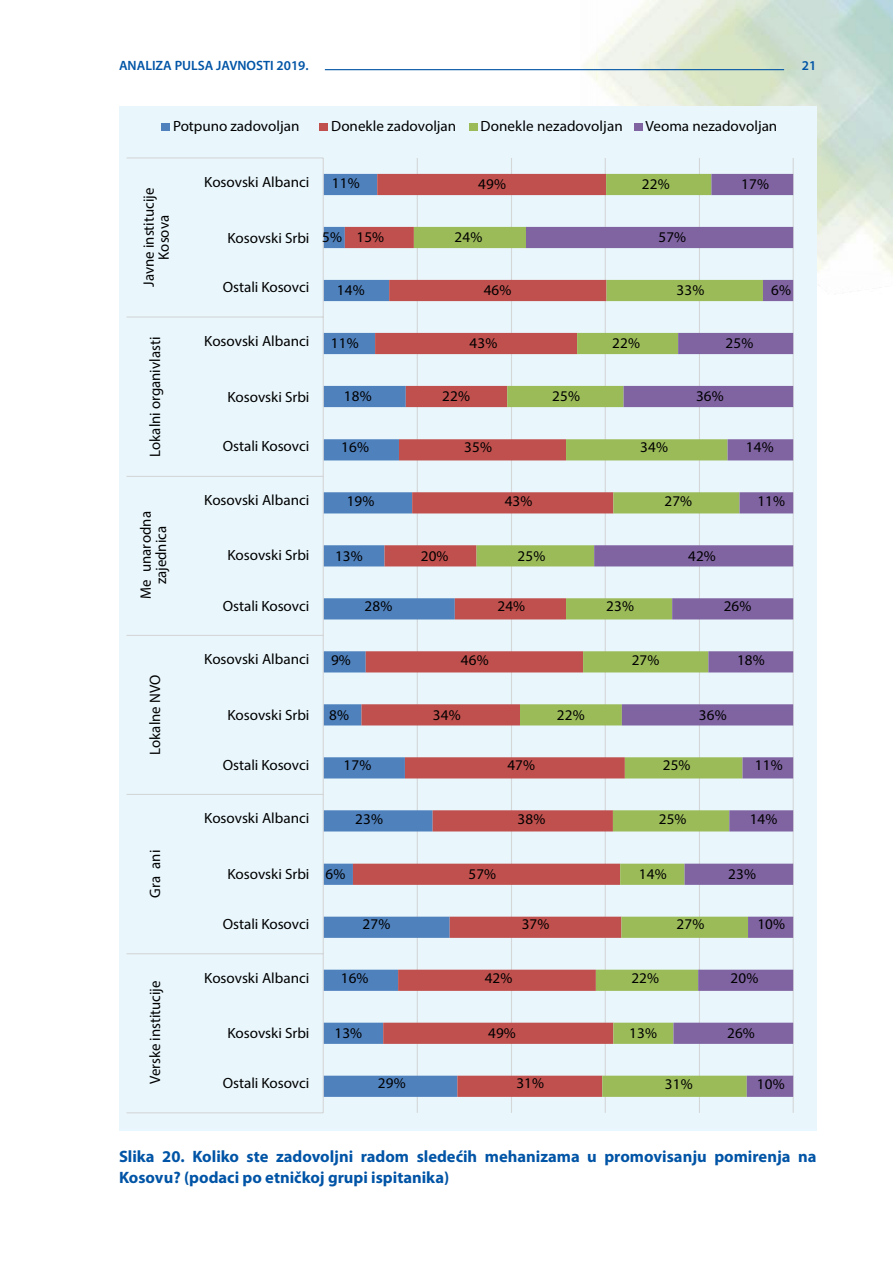
<style>
.page{position:relative;width:893px;height:1263px;background:#fff}
.page>*{position:absolute;margin:0;border:0;box-sizing:border-box;transform-origin:0 0}
.t1{font:700 16.5px/21.8px "Myriad Pro";color:#0054a6}
.t2{font:15.15px/15.1px "Myriad Pro";color:#000;text-align:center}
.t3{font:14.85px "Myriad Pro";color:#000}
.t4{font:600 13.5px "Myriad Pro";color:#0054a6}
</style>
<div class="page">
<hr style="left:325px;top:69px;width:459px;height:1px;background:#0054a6">
<div style="left:119px;top:107px;width:697px;height:1022px;background:#e9f7fd"></div>
<hr style="left:417px;top:158px;width:1px;height:955px;background:#d4d6d7">
<hr style="left:511px;top:158px;width:1px;height:955px;background:#d4d6d7">
<hr style="left:605px;top:158px;width:1px;height:955px;background:#d4d6d7">
<hr style="left:699px;top:158px;width:1px;height:955px;background:#d4d6d7">
<hr style="left:793px;top:158px;width:1px;height:955px;background:#d4d6d7">
<svg style="left:324px;top:174px;width:21px;height:923px"></svg>
<svg style="left:345px;top:174px;width:69px;height:923px"></svg>
<svg style="left:414px;top:174px;width:112px;height:923px"></svg>
<svg style="left:526px;top:174px;width:267px;height:923px"></svg>
<hr style="left:323px;top:158px;width:1px;height:955px;background:#d4d6d7">
<hr style="left:177px;top:157px;width:146px;height:1px;background:#d4d6d7">
<hr style="left:177px;top:316px;width:146px;height:2px;background:#d4d6d7">
<hr style="left:177px;top:476px;width:146px;height:1px;background:#d4d6d7">
<hr style="left:177px;top:635px;width:146px;height:1px;background:#d4d6d7">
<hr style="left:177px;top:794px;width:146px;height:1px;background:#d4d6d7">
<hr style="left:177px;top:953px;width:146px;height:1px;background:#d4d6d7">
<hr style="left:177px;top:1112px;width:146px;height:1px;background:#d4d6d7">
<hr style="left:126px;top:157px;width:51px;height:1px;background:#d4d6d7">
<hr style="left:126px;top:316px;width:51px;height:2px;background:#d4d6d7">
<hr style="left:126px;top:476px;width:51px;height:1px;background:#d4d6d7">
<hr style="left:126px;top:635px;width:51px;height:1px;background:#d4d6d7">
<hr style="left:126px;top:794px;width:51px;height:1px;background:#d4d6d7">
<hr style="left:126px;top:953px;width:51px;height:1px;background:#d4d6d7">
<hr style="left:126px;top:1112px;width:51px;height:1px;background:#d4d6d7">
<div style="left:161px;top:123px;width:9px;height:8px;background:#4f81bd"></div>
<div style="left:320px;top:123px;width:8px;height:8px;background:#c0504d"></div>
<div style="left:469px;top:123px;width:8px;height:8px;background:#9bbb59"></div>
<div style="left:634px;top:123px;width:8px;height:8px;background:#8064a2"></div>
<p class="t4" style="left:119px;top:57px;width:191px">ANALIZA PULSA JAVNOSTI 2019.</p>
<p class="t4" style="left:802px;top:57px;width:16px">21</p>
<p class="t3" style="left:173px;top:117px;width:128px">Potpuno zadovoljan</p>
<p class="t3" style="left:331px;top:117px;width:126px">Donekle zadovoljan</p>
<p class="t3" style="left:481px;top:117px;width:144px">Donekle nezadovoljan</p>
<p class="t3" style="left:646px;top:117px;width:133px">Veoma nezadovoljan</p>
<p class="t2" style="left:141px;top:287px;width:101px;rotate:-90deg">Javne institucije<br>Kosova</p>
<p class="t2" style="left:147px;top:457px;width:122px;rotate:-90deg">Lokalni organivlasti</p>
<p class="t2" style="left:138px;top:599px;width:89px;rotate:-90deg">Me unarodna zajednica</p>
<p class="t2" style="left:147px;top:755px;width:82px;rotate:-90deg">Lokalne NVO</p>
<p class="t2" style="left:147px;top:898px;width:50px;rotate:-90deg">Gra ani</p>
<p class="t2" style="left:147px;top:1084px;width:105px;rotate:-90deg">Verske institucije</p>
<p class="t3" style="left:204px;top:173px;width:107px">Kosovski Albanci</p>
<p class="t3" style="left:332px;top:174px;width:29px">11%</p>
<p class="t3" style="left:478px;top:174px;width:29px">49%</p>
<p class="t3" style="left:642px;top:175px;width:29px">22%</p>
<p class="t3" style="left:741px;top:175px;width:29px">17%</p>
<p class="t3" style="left:227px;top:229px;width:84px">Kosovski Srbi</p>
<p class="t3" style="left:223px;top:278px;width:88px">Ostali Kosovci</p>
<p class="t3" style="left:322px;top:227px;width:21px">5%</p>
<p class="t3" style="left:356px;top:227px;width:29px">15%</p>
<p class="t3" style="left:337px;top:280px;width:29px">14%</p>
<p class="t3" style="left:455px;top:228px;width:29px">24%</p>
<p class="t3" style="left:484px;top:280px;width:29px">46%</p>
<p class="t3" style="left:658px;top:228px;width:29px">57%</p>
<p class="t3" style="left:677px;top:281px;width:29px">33%</p>
<p class="t3" style="left:771px;top:281px;width:21px">6%</p>
<p class="t3" style="left:204px;top:332px;width:107px">Kosovski Albanci</p>
<p class="t3" style="left:331px;top:333px;width:29px">11%</p>
<p class="t3" style="left:469px;top:334px;width:29px">43%</p>
<p class="t3" style="left:612px;top:334px;width:29px">22%</p>
<p class="t3" style="left:725px;top:334px;width:29px">25%</p>
<p class="t3" style="left:227px;top:388px;width:84px">Kosovski Srbi</p>
<p class="t3" style="left:223px;top:437px;width:88px">Ostali Kosovci</p>
<p class="t3" style="left:344px;top:386px;width:29px">18%</p>
<p class="t3" style="left:341px;top:438px;width:29px">16%</p>
<p class="t3" style="left:442px;top:387px;width:29px">22%</p>
<p class="t3" style="left:464px;top:438px;width:29px">35%</p>
<p class="t3" style="left:552px;top:387px;width:29px">25%</p>
<p class="t3" style="left:640px;top:438px;width:29px">34%</p>
<p class="t3" style="left:696px;top:387px;width:29px">36%</p>
<p class="t3" style="left:746px;top:438px;width:29px">14%</p>
<p class="t3" style="left:204px;top:491px;width:107px">Kosovski Albanci</p>
<p class="t3" style="left:347px;top:491px;width:29px">19%</p>
<p class="t3" style="left:505px;top:491px;width:29px">43%</p>
<p class="t3" style="left:664px;top:492px;width:29px">27%</p>
<p class="t3" style="left:757px;top:492px;width:29px">11%</p>
<p class="t3" style="left:227px;top:546px;width:84px">Kosovski Srbi</p>
<p class="t3" style="left:223px;top:596px;width:88px">Ostali Kosovci</p>
<p class="t3" style="left:335px;top:547px;width:29px">13%</p>
<p class="t3" style="left:365px;top:597px;width:29px">28%</p>
<p class="t3" style="left:421px;top:547px;width:29px">20%</p>
<p class="t3" style="left:517px;top:547px;width:29px">25%</p>
<p class="t3" style="left:497px;top:597px;width:29px">24%</p>
<p class="t3" style="left:606px;top:597px;width:29px">23%</p>
<p class="t3" style="left:688px;top:547px;width:29px">42%</p>
<p class="t3" style="left:724px;top:597px;width:29px">26%</p>
<p class="t3" style="left:204px;top:650px;width:107px">Kosovski Albanci</p>
<p class="t3" style="left:331px;top:650px;width:21px">9%</p>
<p class="t3" style="left:461px;top:651px;width:29px">46%</p>
<p class="t3" style="left:632px;top:651px;width:29px">27%</p>
<p class="t3" style="left:737px;top:651px;width:29px">18%</p>
<p class="t3" style="left:227px;top:705px;width:84px">Kosovski Srbi</p>
<p class="t3" style="left:223px;top:755px;width:88px">Ostali Kosovci</p>
<p class="t3" style="left:329px;top:706px;width:21px">8%</p>
<p class="t3" style="left:344px;top:756px;width:29px">17%</p>
<p class="t3" style="left:433px;top:706px;width:29px">34%</p>
<p class="t3" style="left:507px;top:756px;width:29px">47%</p>
<p class="t3" style="left:557px;top:706px;width:29px">22%</p>
<p class="t3" style="left:699px;top:706px;width:29px">36%</p>
<p class="t3" style="left:663px;top:756px;width:29px">25%</p>
<p class="t3" style="left:755px;top:756px;width:29px">11%</p>
<p class="t3" style="left:204px;top:809px;width:107px">Kosovski Albanci</p>
<p class="t3" style="left:355px;top:810px;width:29px">23%</p>
<p class="t3" style="left:517px;top:810px;width:29px">38%</p>
<p class="t3" style="left:659px;top:810px;width:29px">25%</p>
<p class="t3" style="left:750px;top:810px;width:29px">14%</p>
<p class="t3" style="left:227px;top:864px;width:84px">Kosovski Srbi</p>
<p class="t3" style="left:223px;top:915px;width:88px">Ostali Kosovci</p>
<p class="t3" style="left:326px;top:865px;width:21px">6%</p>
<p class="t3" style="left:362px;top:915px;width:29px">27%</p>
<p class="t3" style="left:468px;top:865px;width:29px">57%</p>
<p class="t3" style="left:522px;top:915px;width:29px">37%</p>
<p class="t3" style="left:639px;top:865px;width:29px">14%</p>
<p class="t3" style="left:677px;top:915px;width:29px">27%</p>
<p class="t3" style="left:728px;top:865px;width:29px">23%</p>
<p class="t3" style="left:757px;top:915px;width:29px">10%</p>
<p class="t3" style="left:204px;top:968px;width:107px">Kosovski Albanci</p>
<p class="t3" style="left:341px;top:969px;width:29px">16%</p>
<p class="t3" style="left:485px;top:969px;width:29px">42%</p>
<p class="t3" style="left:631px;top:969px;width:29px">22%</p>
<p class="t3" style="left:730px;top:969px;width:29px">20%</p>
<p class="t3" style="left:227px;top:1024px;width:84px">Kosovski Srbi</p>
<p class="t3" style="left:334px;top:1024px;width:29px">13%</p>
<p class="t3" style="left:488px;top:1024px;width:29px">49%</p>
<p class="t3" style="left:629px;top:1024px;width:29px">13%</p>
<p class="t3" style="left:727px;top:1024px;width:29px">26%</p>
<p class="t3" style="left:223px;top:1074px;width:88px">Ostali Kosovci</p>
<p class="t3" style="left:378px;top:1074px;width:29px">29%</p>
<p class="t3" style="left:516px;top:1074px;width:29px">31%</p>
<p class="t3" style="left:665px;top:1074px;width:29px">31%</p>
<p class="t3" style="left:757px;top:1074px;width:29px">10%</p>
<p class="t1" style="left:119px;top:1144px;width:699px">Slika 20. Koliko ste zadovoljni radom sledećih mehanizama u promovisanju pomirenja na<br>Kosovu? (podaci po etničkoj grupi ispitanika)</p>
</div>
